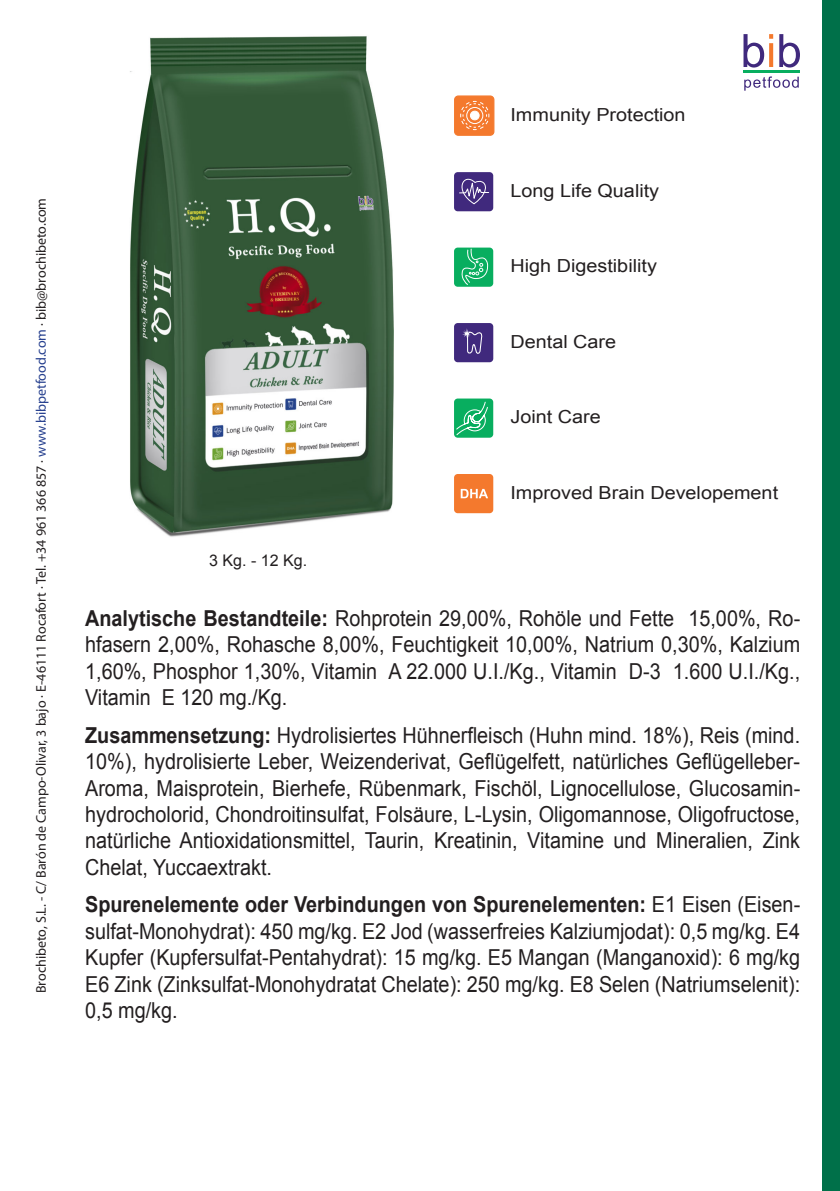
<style>
.page{position:relative;width:840px;height:1191px;background:#fff}
.page>*{position:absolute;margin:0;border:0;box-sizing:border-box;transform-origin:0 0}
.materias{font:22px/26.4px "Arial";color:#231f20;text-align:justify;scale:.9 1}
.t1{font:18px "Arial";color:#231f20;scale:1.1 1}
.cantidades{font:16px "Arial";color:#231f20}
.analisis_NO{font:14px "Myriad Pro";color:#231f20}
.s1{color:#253f8e}
.s2{font-weight:700}
</style>
<div class="page">
<div style="left:822px;top:0;width:17px;height:1191px;background:#007049"></div>
<img style="left:130px;top:36px;width:263px;height:501px">
<svg style="left:743px;top:34px;width:29px;height:34px"></svg>
<svg style="left:768px;top:43px;width:4px;height:24px"></svg>
<svg style="left:779px;top:34px;width:20px;height:34px"></svg>
<svg style="left:744px;top:76px;width:54px;height:15px"></svg>
<hr style="left:742px;top:70px;width:57px;height:3px;background:#08ae5f">
<div style="left:454px;top:172px;width:39px;height:39px;background:#40297d;border-radius:4px"></div>
<svg style="left:454px;top:172px;width:38px;height:33px"></svg>
<div style="left:454px;top:96px;width:39px;height:39px;background:#f4792d;border-radius:4px"></div>
<div style="left:454px;top:95px;width:40px;height:41px;border:1px solid #f4792d;border-radius:4px"></div>
<svg style="left:460px;top:101px;width:29px;height:29px"></svg>
<div style="left:454px;top:247px;width:39px;height:40px;background:#08ae5f;border-radius:4px"></div>
<svg style="left:461px;top:248px;width:27px;height:37px"></svg>
<div style="left:454px;top:398px;width:39px;height:40px;background:#08ae5f;border-radius:4px"></div>
<svg style="left:456px;top:401px;width:32px;height:35px"></svg>
<div style="left:454px;top:323px;width:39px;height:39px;background:#40297d;border-radius:4px"></div>
<svg style="left:462px;top:328px;width:20px;height:26px"></svg>
<div style="left:454px;top:474px;width:39px;height:39px;background:#f4792d;border-radius:4px"></div>
<svg style="left:460px;top:489px;width:28px;height:9px"></svg>
<p class="analisis_NO" style="left:33px;top:993px;width:797px;rotate:-90deg">Brochibeto, S.L. - C/ Barón de Campo-Olivar, 3 bajo · E-46111 Rocafort · Tel. +34 961 366 857 · <span class="s1">www.bibpetfood.com</span> · bib@brochibeto.com</p>
<p class="t1" style="left:510px;top:103px;width:161px">Immunity Protection</p>
<p class="t1" style="left:510px;top:179px;width:137px">Long Life Quality</p>
<p class="t1" style="left:510px;top:254px;width:135px">High Digestibility</p>
<p class="t1" style="left:510px;top:329px;width:98px">Dental Care</p>
<p class="t1" style="left:510px;top:405px;width:84px">Joint Care</p>
<p class="cantidades" style="left:209px;top:550px;width:99px">3 Kg. - 12 Kg.</p>
<p class="t1" style="left:510px;top:480px;width:245px">Improved Brain Developement</p>
<p class="materias" style="left:85px;top:605px;width:795px"><span class="s2">Analytische Bestandteile:</span> Rohprotein 29,00%, Rohöle und Fette 15,00%, Ro&shy;hfasern 2,00%, Rohasche 8,00%, Feuchtigkeit 10,00%, Natrium 0,30%, Kalzium 1,60%, Phosphor 1,30%, Vitamin A 22.000 U.I./Kg., Vitamin D-3 1.600 U.I./Kg., Vitamin E 120 mg./Kg.</p>
<p class="materias" style="left:85px;top:722px;width:795px"><span class="s2">Zusammensetzung:</span> Hydrolisiertes Hühnerfleisch (Huhn mind. 18%), Reis (mind.<br>10%), hydrolisierte Leber, Weizenderivat, Geflügelfett, natürliches Geflügelleber-Aroma, Maisprotein, Bierhefe, Rübenmark, Fischöl, Lignocellulose, Glucosamin&shy;hydrocholorid, Chondroitinsulfat, Folsäure, L-Lysin, Oligomannose, Oligofructose, natürliche Antioxidationsmittel, Taurin, Kreatinin, Vitamine und Mineralien, Zink Chelat, Yuccaextrakt.</p>
<p class="materias" style="left:85px;top:891px;width:795px"><span class="s2">Spurenelemente oder Verbindungen von Spurenelementen:</span> E1 Eisen (Eisen&shy;sulfat-Monohydrat): 450 mg/kg. E2 Jod (wasserfreies Kalziumjodat): 0,5 mg/kg. E4<br>Kupfer (Kupfersulfat-Pentahydrat): 15 mg/kg. E5 Mangan (Manganoxid): 6 mg/kg E6 Zink (Zinksulfat-Monohydratat Chelate): 250 mg/kg. E8 Selen (Natriumselenit):<br>0,5 mg/kg.</p>
</div>
